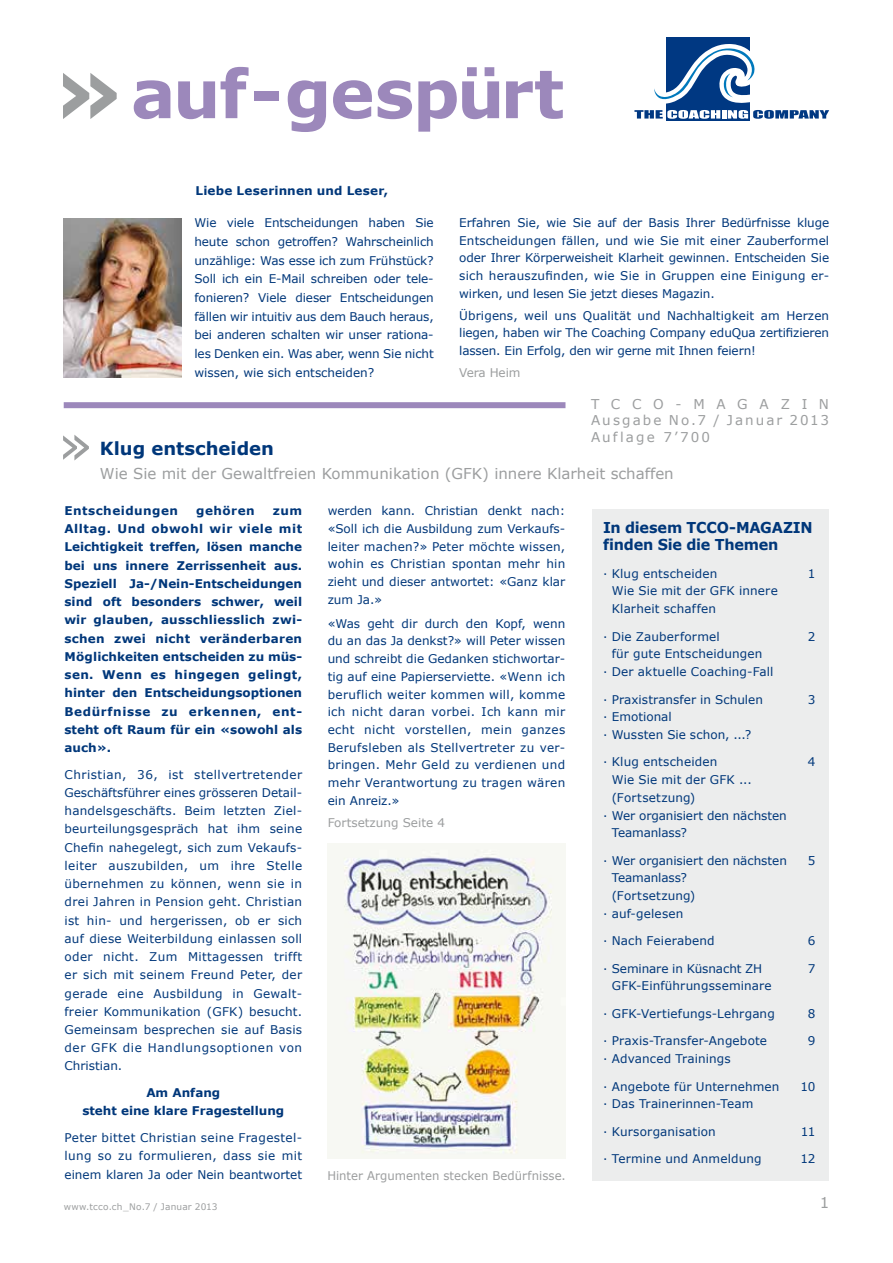
<style>
.page{position:relative;width:893px;height:1263px;background:#fff}
.page>*{position:absolute;margin:0;border:0;box-sizing:border-box;transform-origin:0 0}
.t1{font:700 67.05px "Verdana";letter-spacing:-.02em;color:#9c88bb}
.t2{font:54px "Verdana";color:#9c9e9f}
.t3{font:700 18px "Verdana";color:#00377a}
.t4{font:15px "Verdana";color:#9c9e9f}
.t5{font:700 15px/17.7px "Verdana";letter-spacing:-.015em;color:#00377a;scale:.96 1}
.t6{font:13.5px/16.5px "Verdana";letter-spacing:.155em;color:#9c9e9f;text-align:justify}
.t7{font:12px/17.7px "Verdana";letter-spacing:.005em;color:#00377a;text-align:justify}
.t8{font:700 12px/18.3px "Verdana";letter-spacing:.005em;color:#00377a;text-align:justify}
.t9{font:12px "Verdana";color:#9c9e9f}
.t10{font:12px "Verdana";letter-spacing:-.015em;color:#00377a}
.t11{font:700 12px "Verdana";letter-spacing:.04em;color:#00377a}
.t12{font:9px "Verdana";letter-spacing:.015em;color:#9c9e9f}
.s1{font-size:89.4px;color:#9c9e9f}
</style>
<div class="page">
<div style="left:64px;top:402px;width:501px;height:6px;background:#9c88bb"></div>
<img style="left:64px;top:218px;width:118px;height:159px">
<div style="left:592px;top:509px;width:236px;height:671px;background:#eceded"></div>
<div style="left:666px;top:38px;width:84px;height:83px;background:#003882"></div>
<svg style="left:634px;top:44px;width:195px;height:75px"></svg>
<img style="left:327px;top:844px;width:238px;height:315px">
<h1 class="t1" style="left:50px;top:50px;width:516px"><span class="s1">»</span>auf-gespürt</h1>
<p class="t8" style="left:196px;top:181px;width:194px">Liebe Leserinnen und Leser,</p>
<h2 class="t2" style="left:58px;top:411px;width:36px">»</h2>
<p class="t7" style="left:194px;top:214px;width:241px;line-height:18.8px">Wie viele Entscheidungen haben Sie heute schon getroffen? Wahrscheinlich unzählige: Was esse ich zum Frühstück?<br>Soll ich ein E-Mail schreiben oder tele&shy;fonieren? Viele dieser Entscheidungen fällen wir intuitiv aus dem Bauch heraus, bei anderen schalten wir unser rationa&shy;les Denken ein. Was aber, wenn Sie nicht wissen, wie sich entscheiden?</p>
<p class="t7" style="left:459px;top:214px;width:371px">Erfahren Sie, wie Sie auf der Basis Ihrer Bedürfnisse kluge Entscheidungen fällen, und wie Sie mit einer Zauberformel oder Ihrer Körperweisheit Klarheit gewinnen. Entscheiden Sie sich herauszufinden, wie Sie in Gruppen eine Einigung er&shy;wirken, und lesen Sie jetzt dieses Magazin.</p>
<p class="t7" style="left:459px;top:307px;width:371px">Übrigens, weil uns Qualität und Nachhaltigkeit am Herzen liegen, haben wir The Coaching Company eduQua zertifizieren lassen. Ein Erfolg, den wir gerne mit Ihnen feiern!</p>
<p class="t9" style="left:459px;top:365px;width:63px">Vera Heim</p>
<h3 class="t3" style="left:100px;top:436px;width:176px">Klug entscheiden</h3>
<p class="t6" style="left:591px;top:396px;width:239px">TCCO-MAGAZIN Ausgabe No.7 / Januar 2013<br>Auflage 7’700</p>
<p class="t4" style="left:100px;top:464px;width:575px">Wie Sie mit der Gewaltfreien Kommunikation (GFK) innere Klarheit schaffen</p>
<p class="t11" style="left:65px;top:503px;width:115px">Entscheidungen</p>
<p class="t11" style="left:196px;top:503px;width:60px">gehören</p>
<p class="t8" style="left:65px;top:502px;width:239px;text-indent:208px">zum Alltag. Und obwohl wir viele mit Leichtigkeit treffen, lösen manche bei uns innere Zerrissenheit aus.<br>Speziell Ja-/Nein-Entscheidungen sind oft besonders schwer, weil wir glauben, ausschliesslich zwi&shy;schen zwei nicht veränderbaren Möglichkeiten entscheiden zu müs&shy;sen. Wenn es hingegen gelingt, hinter den Entscheidungsoptionen Bedürfnisse zu erkennen, ent&shy;steht oft Raum für ein «sowohl als auch».</p>
<p class="t7" style="left:65px;top:765px;width:239px;line-height:18.3px">Christian, 36, ist stellvertretender Geschäftsführer eines grösseren Detail&shy;handelsgeschäfts. Beim letzten Ziel&shy;beurteilungsgespräch hat ihm seine Chefin nahegelegt, sich zum Vekaufs&shy;leiter auszubilden, um ihre Stelle übernehmen zu können, wenn sie in drei Jahren in Pension geht. Christian ist hin- und hergerissen, ob er sich auf diese Weiterbildung einlassen soll oder nicht. Zum Mittagessen trifft er sich mit seinem Freund Peter, der gerade eine Ausbildung in Gewalt&shy;freier Kommunikation (GFK) besucht.<br>Gemeinsam besprechen sie auf Basis der GFK die Handlungsoptionen von Christian.</p>
<p class="t8" style="left:82px;top:1084px;width:203px;text-align:center">Am Anfang<br>steht eine klare Fragestellung</p>
<p class="t7" style="left:65px;top:1129px;width:239px;line-height:18.3px">Peter bittet Christian seine Fragestel&shy;lung so zu formulieren, dass sie mit einem klaren Ja oder Nein beantwortet</p>
<p class="t7" style="left:328px;top:502px;width:239px">werden kann. Christian denkt nach: «Soll ich die Ausbildung zum Verkaufs&shy;leiter machen?» Peter möchte wissen, wohin es Christian spontan mehr hin zieht und dieser antwortet: «Ganz klar zum Ja.»</p>
<p class="t7" style="left:328px;top:615px;width:239px">«Was geht dir durch den Kopf, wenn du an das Ja denkst?» will Peter wissen und schreibt die Gedanken stichwortar&shy;tig auf eine Papierserviette. «Wenn ich beruflich weiter kommen will, komme ich nicht daran vorbei. Ich kann mir echt nicht vorstellen, mein ganzes Berufsleben als Stellvertreter zu ver&shy;bringen. Mehr Geld zu verdienen und mehr Verantwortung zu tragen wären ein Anreiz.»</p>
<p class="t9" style="left:328px;top:815px;width:119px">Fortsetzung Seite 4</p>
<p class="t9" style="left:327px;top:1168px;width:240px">Hinter Argumenten stecken Bedürfnisse.</p>
<p class="t5" style="left:603px;top:518px;width:220px">In diesem TCCO-MAGAZIN finden Sie die Themen</p>
<p class="t7" style="left:603px;top:565px;width:116px">· Klug entscheiden</p>
<p class="t7" style="left:808px;top:565px;width:9px">1</p>
<p class="t7" style="left:612px;top:582px;width:168px">Wie Sie mit der GFK innere<br>Klarheit schaffen</p>
<p class="t7" style="left:603px;top:628px;width:118px">· Die Zauberformel</p>
<p class="t7" style="left:808px;top:628px;width:9px">2</p>
<p class="t7" style="left:603px;top:645px;width:172px;text-align:center">für gute Entscheidungen<br>· Der aktuelle Coaching-Fall</p>
<p class="t7" style="left:603px;top:690px;width:161px">· Praxistransfer in Schulen</p>
<p class="t7" style="left:808px;top:690px;width:9px">3</p>
<p class="t7" style="left:603px;top:708px;width:150px">· Emotional<br>· Wussten Sie schon, ...?</p>
<p class="t7" style="left:603px;top:753px;width:116px">· Klug entscheiden</p>
<p class="t7" style="left:808px;top:753px;width:9px">4</p>
<p class="t7" style="left:612px;top:771px;width:141px">Wie Sie mit der GFK ...</p>
<p class="t7" style="left:612px;top:789px;width:85px">(Fortsetzung)</p>
<p class="t7" style="left:603px;top:806px;width:185px">· Wer organisiert den nächsten</p>
<p class="t10" style="left:612px;top:825px;width:77px">Teamanlass?</p>
<p class="t7" style="left:603px;top:852px;width:185px">· Wer organisiert den nächsten</p>
<p class="t7" style="left:808px;top:852px;width:9px">5</p>
<p class="t10" style="left:612px;top:870px;width:77px">Teamanlass?</p>
<p class="t7" style="left:612px;top:887px;width:85px">(Fortsetzung)</p>
<p class="t7" style="left:603px;top:905px;width:82px">· auf-gelesen</p>
<p class="t7" style="left:603px;top:932px;width:113px">· Nach Feierabend</p>
<p class="t7" style="left:808px;top:932px;width:9px">6</p>
<p class="t10" style="left:603px;top:961px;width:160px">· Seminare in Küsnacht ZH</p>
<p class="t7" style="left:808px;top:960px;width:9px">7</p>
<p class="t7" style="left:612px;top:977px;width:161px">GFK-Einführungsseminare</p>
<p class="t7" style="left:603px;top:1005px;width:173px">· GFK-Vertiefungs-Lehrgang</p>
<p class="t7" style="left:808px;top:1005px;width:9px">8</p>
<p class="t7" style="left:603px;top:1032px;width:165px">· Praxis-Transfer-Angebote</p>
<p class="t7" style="left:808px;top:1032px;width:9px">9</p>
<p class="t7" style="left:603px;top:1050px;width:129px">· Advanced Trainings</p>
<p class="t7" style="left:603px;top:1077px;width:178px">· Angebote für Unternehmen</p>
<p class="t7" style="left:801px;top:1077px;width:16px">10</p>
<p class="t7" style="left:603px;top:1095px;width:152px">· Das Trainerinnen-Team</p>
<p class="t7" style="left:603px;top:1123px;width:114px">· Kursorganisation</p>
<p class="t7" style="left:801px;top:1123px;width:16px">11</p>
<p class="t7" style="left:603px;top:1150px;width:160px">· Termine und Anmeldung</p>
<p class="t7" style="left:800px;top:1150px;width:17px">12</p>
<p class="t12" style="left:64px;top:1201px;width:155px">www.tcco.ch_No.7 / Januar 2013</p>
<p class="t4" style="left:820px;top:1193px;width:11px">1</p>
</div>
